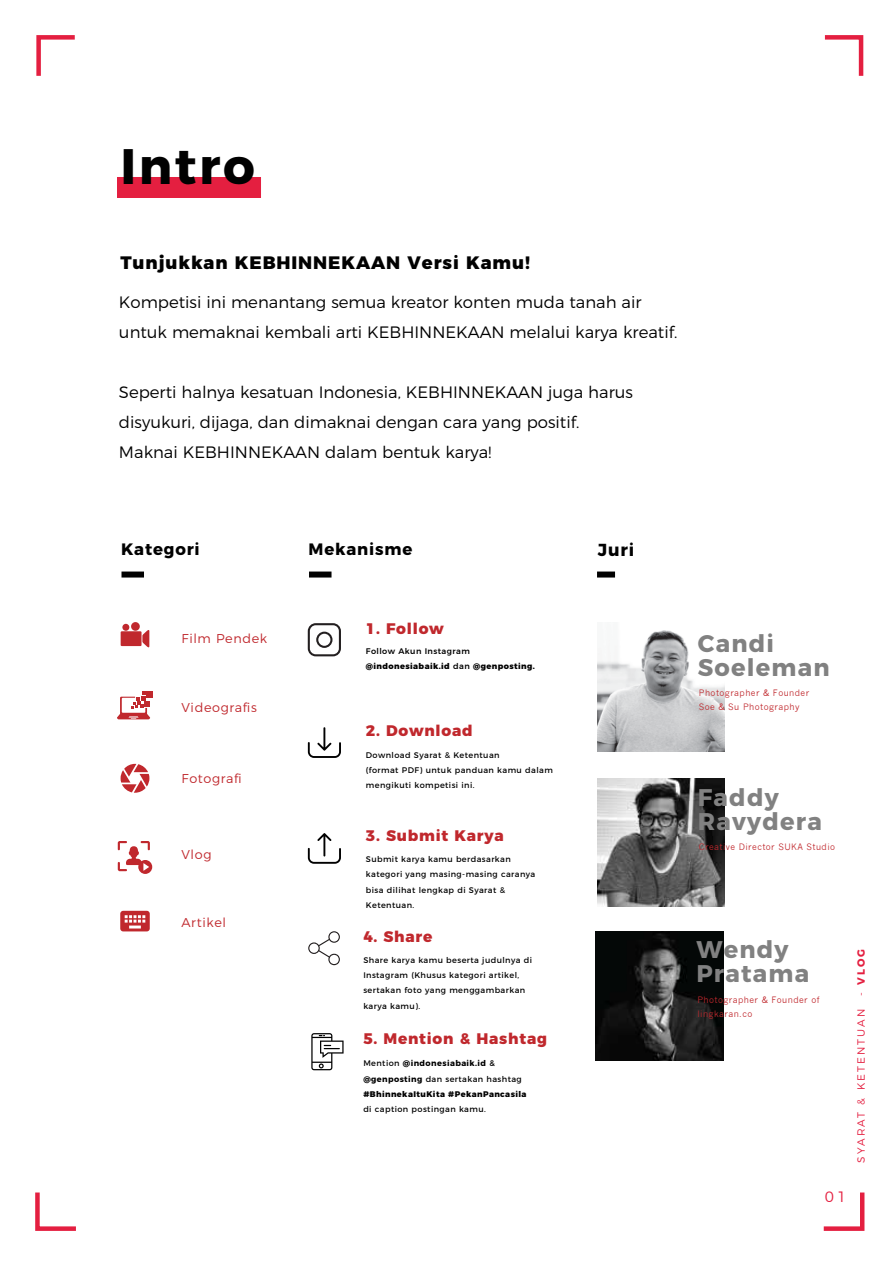
<style>
.page{position:relative;width:893px;height:1263px;background:#fff}
.page>*{position:absolute;margin:0;border:0;box-sizing:border-box;transform-origin:0 0}
.t1{font:700 49.8px "Montserrat";letter-spacing:.05em;color:#010101}
.t2{font:700 24px/24px "Montserrat";letter-spacing:.05em;color:#818181}
.t3{font:800 18px "Montserrat";letter-spacing:.05em;color:#010101}
.t4{font:700 17.4px "Montserrat";color:#010101}
.t5{font:300 16.5px/30px "Montserrat";color:#010101}
.t6{font:700 16.5px "Montserrat";letter-spacing:.05em;color:#010101}
.t7{font:800 15.3px "Montserrat";letter-spacing:.05em;color:#c0282d}
.t8{font:300 15px "Montserrat";color:#e41f40}
.t9{font:300 12.75px "Montserrat";letter-spacing:.05em;color:#c0282d}
.t10{font:300 10.5px "Montserrat";letter-spacing:.2em;color:#e41f40}
.t11{font:8.7px/14.4px "News Gothic";letter-spacing:.05em;color:#c0282d}
.t12{font:8.1px/15.3px "Montserrat";letter-spacing:.05em;color:#010101}
.t13{font:800 8.1px/15.3px "Montserrat";letter-spacing:.05em;color:#010101}
.s1{font-weight:500}
.s2{font-weight:400}
.s3{font-weight:700}
</style>
<div class="page">
<img style="left:597px;top:630px;width:128px;height:121px">
<img style="left:597px;top:778px;width:128px;height:128px">
<div style="left:597px;top:571px;width:18px;height:6px;background:#010101"></div>
<img style="left:596px;top:931px;width:127px;height:129px">
<div style="left:122px;top:571px;width:22px;height:6px;background:#010101"></div>
<div style="left:309px;top:571px;width:23px;height:6px;background:#010101"></div>
<div style="left:121px;top:631px;width:21px;height:15px;background:#c0282d"></div>
<div style="left:122px;top:624px;width:7px;height:7px;background:#c0282d;border-radius:50%"></div>
<div style="left:131px;top:622px;width:9px;height:9px;background:#c0282d;border-radius:50%"></div>
<svg style="left:142px;top:630px;width:7px;height:17px"></svg>
<div style="left:146px;top:691px;width:7px;height:7px;background:#c0282d"></div>
<svg style="left:117px;top:692px;width:33px;height:27px"></svg>
<svg style="left:121px;top:764px;width:28px;height:29px"></svg>
<svg style="left:120px;top:911px;width:30px;height:20px"></svg>
<div style="left:117px;top:177px;width:144px;height:21px;background:#e41f40"></div>
<svg style="left:308px;top:833px;width:33px;height:31px"></svg>
<svg style="left:308px;top:727px;width:33px;height:31px"></svg>
<svg style="left:311px;top:1033px;width:33px;height:37px"></svg>
<svg style="left:308px;top:623px;width:33px;height:33px"></svg>
<svg style="left:308px;top:931px;width:32px;height:34px"></svg>
<svg style="left:118px;top:841px;width:34px;height:33px"></svg>
<svg style="left:36px;top:35px;width:39px;height:41px"></svg>
<svg style="left:35px;top:1192px;width:41px;height:39px"></svg>
<svg style="left:824px;top:35px;width:40px;height:41px"></svg>
<svg style="left:823px;top:1192px;width:42px;height:39px"></svg>
<h1 class="t1" style="left:121px;top:125px;width:136px">Intro</h1>
<h3 class="t3" style="left:120px;top:248px;width:411px">Tunjukkan KEBHINNEKAAN Versi Kamu!</h3>
<h3 class="t5" style="left:119px;top:286px;width:560px">Kompetisi ini menantang semua kreator konten muda tanah air untuk memaknai kembali arti KEBHINNEKAAN melalui karya kreatif.</h3>
<h3 class="t5" style="left:119px;top:376px;width:515px">Seperti halnya kesatuan Indonesia, KEBHINNEKAAN juga harus disyukuri, dijaga, dan dimaknai dengan cara yang positif.<br>Maknai KEBHINNEKAAN dalam bentuk karya!</h3>
<h3 class="t6" style="left:121px;top:536px;width:80px">Kategori</h3>
<h3 class="t6" style="left:309px;top:536px;width:105px">Mekanisme</h3>
<h3 class="t9" style="left:181px;top:628px;width:87px">Film Pendek</h3>
<h3 class="t9" style="left:181px;top:697px;width:77px">Videografis</h3>
<h3 class="t9" style="left:181px;top:769px;width:62px">Fotografi</h3>
<h3 class="t9" style="left:181px;top:844px;width:32px">Vlog</h3>
<h3 class="t9" style="left:181px;top:912px;width:46px">Artikel</h3>
<h3 class="t7" style="left:366px;top:616px;width:80px">1. Follow</h3>
<p class="t13" style="left:366px;top:643px;width:171px"><span class="s1">Follow Akun Instagram </span>@indonesiabaik.id <span class="s1">dan</span> @genposting.</p>
<h3 class="t7" style="left:366px;top:718px;width:108px">2. Download</h3>
<p class="t12" style="left:366px;top:746px;width:188px">Download Syarat &amp; Ketentuan<br>(format PDF) untuk panduan kamu dalam mengikuti kompetisi ini.</p>
<h3 class="t7" style="left:366px;top:822px;width:139px">3. Submit Karya</h3>
<p class="t12" style="left:366px;top:851px;width:171px">Submit karya kamu berdasarkan kategori yang masing-masing caranya bisa dilihat lengkap di Syarat &amp;<br>Ketentuan.</p>
<h3 class="t7" style="left:363px;top:924px;width:71px">4. Share</h3>
<p class="t12" style="left:363px;top:952px;width:170px">Share karya kamu beserta judulnya di<br>Instagram (Khusus kategori artikel, sertakan foto yang menggambarkan karya kamu).</p>
<h3 class="t7" style="left:363px;top:1026px;width:185px">5. Mention &amp; Hashtag</h3>
<p class="t13" style="left:363px;top:1055px;width:165px"><span class="s2">Mention</span> <span class="s3">@indonesiabaik.id</span> <span class="s1">&amp; </span><span class="s3">@genposting</span> <span class="s2">dan sertakan hashtag </span>#BhinnekaItuKita #PekanPancasila</p>
<p class="t12" style="left:363px;top:1101px;width:124px">di caption postingan kamu.</p>
<h3 class="t4" style="left:598px;top:535px;width:38px">Juri</h3>
<h2 class="t2" style="left:698px;top:629px;width:133px">Candi<br>Soeleman</h2>
<p class="t11" style="left:699px;top:685px;width:112px">Photographer &amp; Founder<br>Soe &amp; Su Photography</p>
<h2 class="t2" style="left:698px;top:784px;width:126px">Faddy<br>Ravydera</h2>
<p class="t11" style="left:699px;top:840px;width:138px">Creative Director SUKA Studio</p>
<h2 class="t2" style="left:696px;top:936px;width:114px">Wendy<br>Pratama</h2>
<p class="t11" style="left:697px;top:992px;width:124px">Photographer &amp; Founder of lingkaran.co</p>
<h3 class="t8" style="left:825px;top:1185px;width:23px">01</h3>
<p class="t10" style="left:853px;top:1163px;width:215px;rotate:-90deg">SYARAT &amp; KETENTUAN - <span class="s3">VLOG</span></p>
</div>
